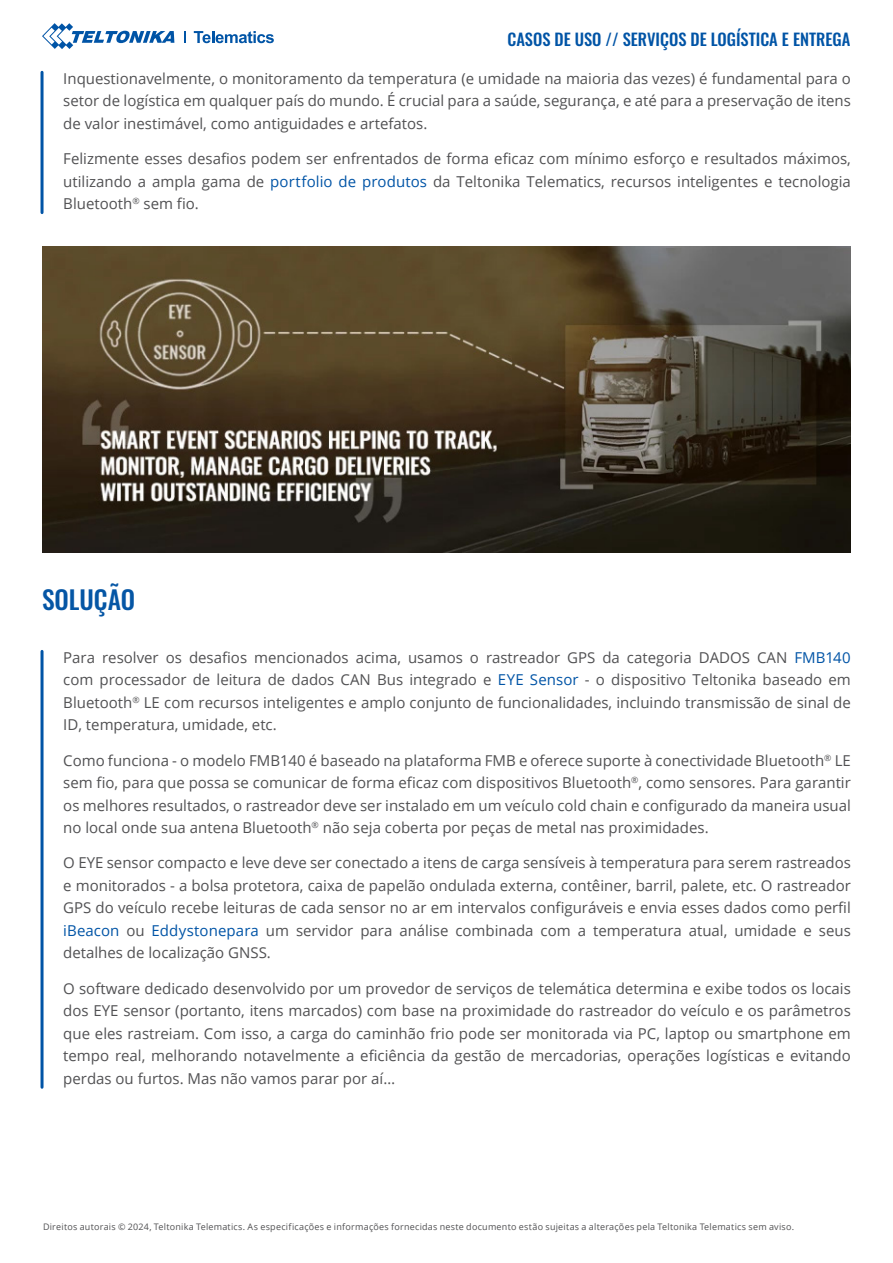
<style>
.page{position:relative;width:893px;height:1263px;background:#fff}
.page>*{position:absolute;margin:0;border:0;box-sizing:border-box;transform-origin:0 0}
.t1{font:500 25.5px "Oswald";color:#0556a5}
.t2{font:500 16.5px "Oswald";color:#0054a6}
.t3{font:15px/22.5px "Open Sans";color:#515153;text-align:justify}
.t4{font:9px "Open Sans";letter-spacing:.025em;color:#515153}
.s1{color:#0054a6}
</style>
<div class="page">
<svg style="left:184px;top:31px;width:1px;height:12px"></svg>
<svg style="left:42px;top:23px;width:132px;height:26px"></svg>
<svg style="left:194px;top:31px;width:80px;height:12px"></svg>
<hr style="left:41px;top:72px;width:3px;height:141px;background:#0054a6">
<hr style="left:41px;top:651px;width:3px;height:436px;background:#0054a6">
<img style="left:43px;top:247px;width:808px;height:306px">
<p class="t2" style="left:507px;top:30px;width:344px">CASOS DE USO // SERVIÇOS DE LOGÍSTICA E ENTREGA</p>
<p class="t3" style="left:63px;top:67px;width:789px">Inquestionavelmente, o monitoramento da temperatura (e umidade na maioria das vezes) é fundamental para o setor de logística em qualquer país do mundo. É crucial para a saúde, segurança, e até para a preservação de itens de valor inestimável, como antiguidades e artefatos.</p>
<p class="t3" style="left:63px;top:147px;width:789px">Felizmente esses desafios podem ser enfrentados de forma eficaz com mínimo esforço e resultados máximos, utilizando a ampla gama de <span class="s1">portfolio de produtos</span> da Teltonika Telematics, recursos inteligentes e tecnologia Bluetooth<sup>®</sup> sem fio.</p>
<h1 class="t1" style="left:42px;top:587px;width:95px">SOLUÇÃO</h1>
<p class="t3" style="left:63px;top:646px;width:789px">Para resolver os desafios mencionados acima, usamos o rastreador GPS da categoria DADOS CAN <span class="s1">FMB140 </span>com processador de leitura de dados CAN Bus integrado e <span class="s1">EYE Sensor</span> - o dispositivo Teltonika baseado em Bluetooth<sup>®</sup> LE com recursos inteligentes e amplo conjunto de funcionalidades, incluindo transmissão de sinal de ID, temperatura, umidade, etc.</p>
<p class="t3" style="left:63px;top:748px;width:789px">Como funciona - o modelo FMB140 é baseado na plataforma FMB e oferece suporte à conectividade Bluetooth<sup>®</sup> LE sem fio, para que possa se comunicar de forma eficaz com dispositivos Bluetooth<sup>®</sup>, como sensores. Para garantir os melhores resultados, o rastreador deve ser instalado em um veículo cold chain e configurado da maneira usual no local onde sua antena Bluetooth<sup>®</sup> não seja coberta por peças de metal nas proximidades.</p>
<p class="t3" style="left:63px;top:851px;width:789px">O EYE sensor compacto e leve deve ser conectado a itens de carga sensíveis à temperatura para serem rastreados e monitorados - a bolsa protetora, caixa de papelão ondulada externa, contêiner, barril, palete, etc. O rastreador GPS do veículo recebe leituras de cada sensor no ar em intervalos configuráveis e envia esses dados como perfil <span class="s1">iBeacon</span> ou <span class="s1">Eddystonepara</span> um servidor para análise combinada com a temperatura atual, umidade e seus detalhes de localização GNSS.</p>
<p class="t3" style="left:63px;top:976px;width:789px">O software dedicado desenvolvido por um provedor de serviços de telemática determina e exibe todos os locais dos EYE sensor (portanto, itens marcados) com base na proximidade do rastreador do veículo e os parâmetros que eles rastreiam. Com isso, a carga do caminhão frio pode ser monitorada via PC, laptop ou smartphone em tempo real, melhorando notavelmente a eficiência da gestão de mercadorias, operações logísticas e evitando perdas ou furtos. Mas não vamos parar por aí…</p>
<p class="t4" style="left:43px;top:1220px;width:753px">Direitos autorais © 2024, Teltonika Telematics. As especificações e informações fornecidas neste documento estão sujeitas a alterações pela Teltonika Telematics sem aviso.</p>
</div>
